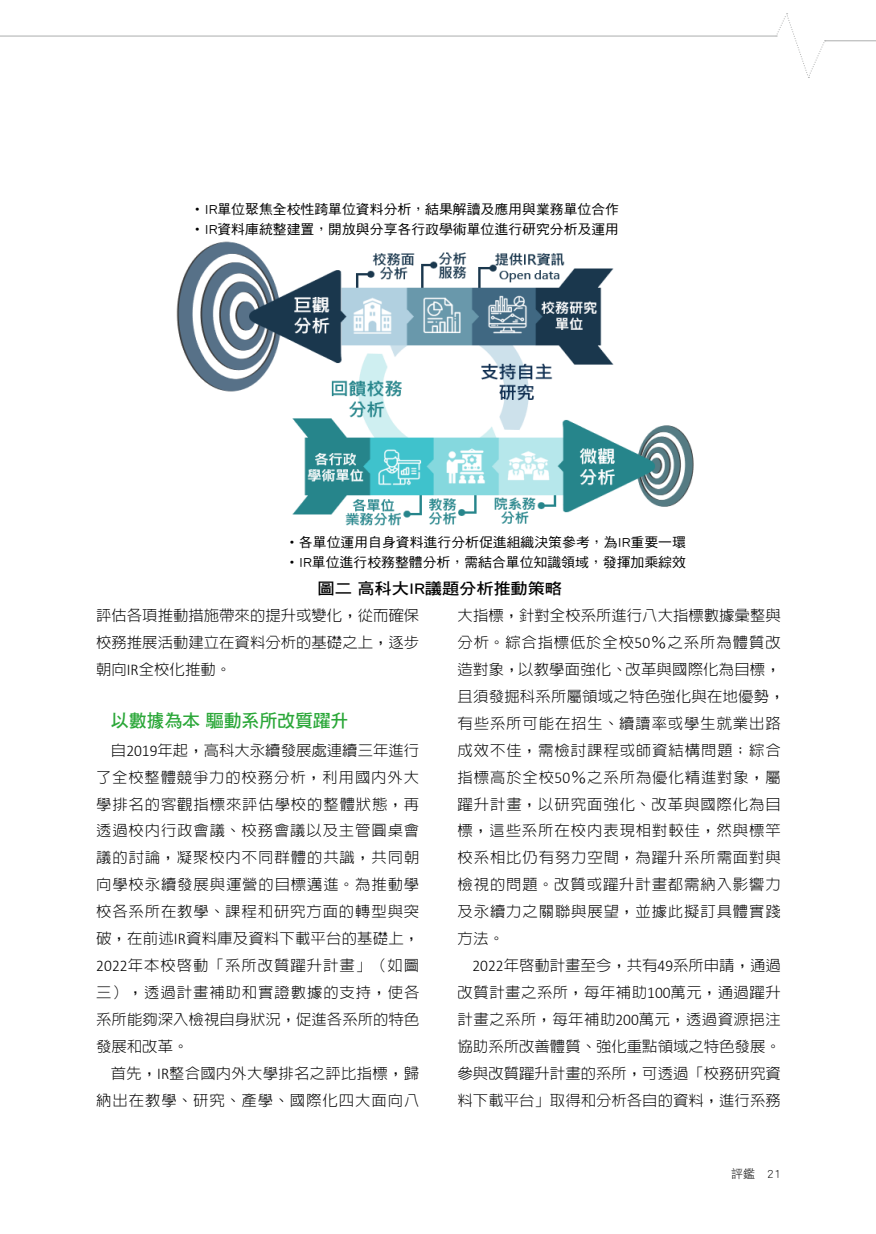
<style>
.page{position:relative;width:876px;height:1234px;background:#fff}
.page>*{position:absolute;margin:0;border:0;box-sizing:border-box;transform-origin:0 0}
.t1{font:18px "DF Hei Std W7";letter-spacing:-.01em;color:#2aa738}
.t2{font:15.75px "DF Hei Std W7";letter-spacing:-.01em;color:#000;scale:1.1 1}
.t3{font:300 15px/26.8px "AR Hei B5 HK";letter-spacing:.05em;color:#000;text-align:justify}
.t4{font:300 15px/26.8px "AR Hei B5 HK";letter-spacing:.02em;color:#000;text-align:right}
.t5{font:13.5px/19.4px "DF Hei Std W5";color:#000}
.t6{font:12px "DF Hei Std W3";color:#000}
.s1{font-family:"Calibri";font-size:16.5px}
</style>
<div class="page">
<hr style="left:0;top:35px;width:776px;height:2px;background:#b5b6b6">
<hr style="left:825px;top:40px;width:51px;height:1px;background:#b5b6b6">
<svg style="left:776px;top:13px;width:50px;height:65px"></svg>
<img style="left:176px;top:241px;width:518px;height:285px">
<p class="t5" style="left:191px;top:199px;width:430px">˙IR單位聚焦全校性跨單位資料分析，結果解讀及應用與業務單位合作˙IR資料庫統整建置，開放與分享各行政學術單位進行研究分析及運用</p>
<p class="t5" style="left:285px;top:532px;width:402px">˙各單位運用自身資料進行分析促進組織決策參考，為IR重要一環˙IR單位進行校務整體分析，需結合單位知識領域，發揮加乘綜效</p>
<p class="t2" style="left:318px;top:579px;width:224px">圖二 高科大IR議題分析推動策略</p>
<p class="t3" style="left:96px;top:602px;width:325px">評估各項推動措施帶來的提升或變化，從而確保校務推展活動建立在資料分析的基礎之上，逐步朝向<span class="s1">IR</span>全校化推動。</p>
<p class="t1" style="left:111px;top:710px;width:239px">以數據為本 驅動系所改質躍升</p>
<p class="t3" style="left:96px;top:736px;width:325px;text-indent:15px">自<span class="s1">2019</span>年起，高科大永續發展處連續三年進行了全校整體競爭力的校務分析，利用國內外大學排名的客觀指標來評估學校的整體狀態，再透過校內行政會議、校務會議以及主管圓桌會議的討論，凝聚校內不同群體的共識，共同朝向學校永續發展與運營的目標邁進。為推動學校各系所在教學、課程和研究方面的轉型與突破，在前述<span class="s1">IR</span>資料庫及資料下載平台的基礎上，<span class="s1">2022</span>年本校啟動「系所改質躍升計畫」（如圖三），透過計畫補助和實證數據的支持，使各系所能夠深入檢視自身狀況，促進各系所的特色發展和改革。</p>
<p class="t4" style="left:96px;top:1059px;width:325px">首先，<span class="s1">IR</span>整合國內外大學排名之評比指標，歸納出在教學、研究、產學、國際化四大面向八</p>
<p class="t3" style="left:458px;top:602px;width:329px;text-align:left">大指標，針對全校系所進行八大指標數據彙整與分析。綜合指標低於全校<span class="s1">50</span>％之系所為體質改造對象，以教學面強化、改革與國際化為目標，且須發掘科系所屬領域之特色強化與在地優勢，有些系所可能在招生、續讀率或學生就業出路成效不佳，需檢討課程或師資結構問題；綜合指標高於全校<span class="s1">50</span>％之系所為優化精進對象，屬躍升計畫，以研究面強化、改革與國際化為目標，這些系所在校內表現相對較佳，然與標竿校系相比仍有努力空間，為躍升系所需面對與檢視的問題。改質或躍升計畫都需納入影響力及永續力之關聯與展望，並據此擬訂具體實踐方法。</p>
<p class="t3" style="left:458px;top:951px;width:325px;text-indent:15px"><span class="s1">2022</span>年啟動計畫至今，共有<span class="s1">49</span>系所申請，通過改質計畫之系所，每年補助<span class="s1">100</span>萬元，通過躍升計畫之系所，每年補助<span class="s1">200</span>萬元，透過資源挹注協助系所改善體質、強化重點領域之特色發展。參與改質躍升計畫的系所，可透過「校務研究資料下載平台」取得和分析各自的資料，進行系務</p>
<p class="t6" style="left:731px;top:1167px;width:51px">評鑑 21</p>
</div>
